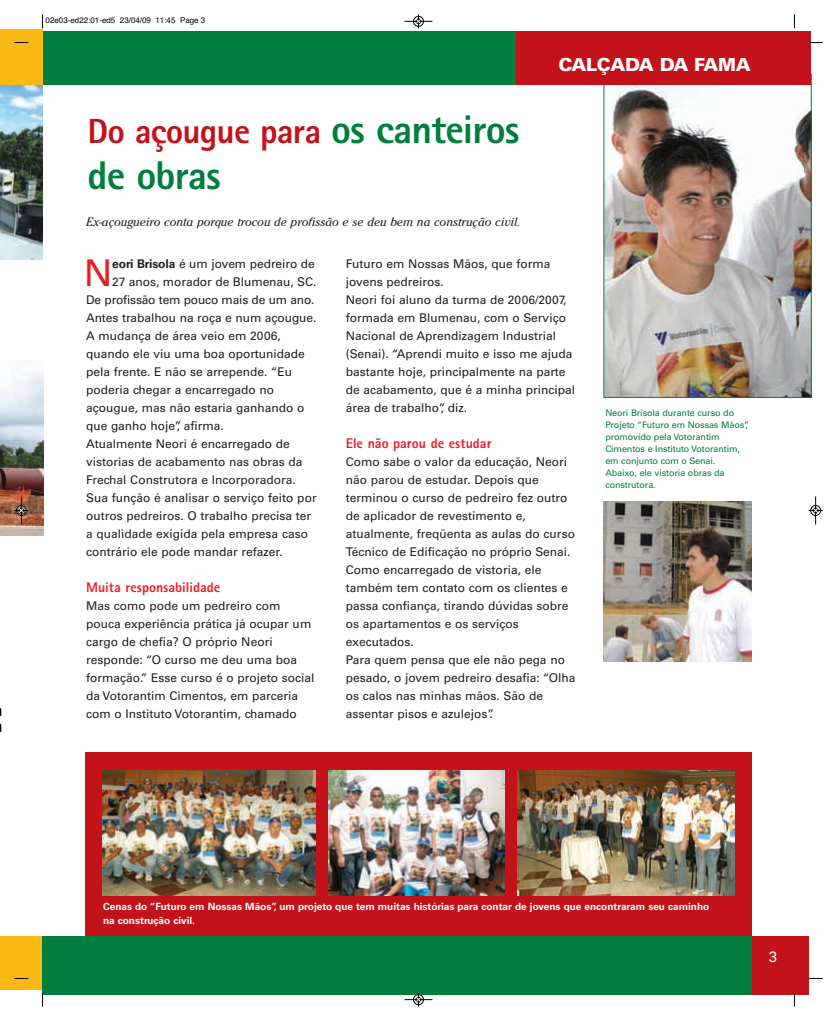
<style>
.page{position:relative;width:837px;height:1021px;background:#fff}
.page>*{position:absolute;margin:0;border:0;box-sizing:border-box;transform-origin:0 0}
.t1{font:800 40px "Rotis Sans Serif";letter-spacing:-.02em;color:#007e3d}
.t2{font:36.9px "Univers";color:#ee1d23}
.t3{font:800 35px "Rotis Sans Serif";letter-spacing:-.02em;color:#c4121a}
.t4{font:900 18px "Univers";letter-spacing:-.02em;color:#fff}
.t5{font:15px "Univers";color:#fff}
.t6{font:800 14px "Rotis Sans Serif";color:#ee1d23}
.t7{font:12px/18px "Univers";color:#231f20}
.t8{font:italic 12px "Cheltenham";color:#231f20}
.t9{font:700 10px/14px "Univers";color:#fff}
.t10{font:9px/12px "Univers";letter-spacing:-.01em;color:#007e3d}
.t11{font:8px "Helvetica";color:#000}
.s1{font-size:40px;color:#007e3d}
.s2{font-weight:700}
</style>
<div class="page">
<img style="left:605px;top:85px;width:204px;height:310px">
<div style="left:85px;top:752px;width:666px;height:183px;background:#c4121a"></div>
<div style="left:0;top:935px;width:43px;height:54px;background:#fcb814"></div>
<div style="left:43px;top:32px;width:578px;height:53px;background:#007e3d"></div>
<div style="left:515px;top:31px;width:294px;height:54px;background:#c4121a"></div>
<img style="left:0;top:360px;width:43px;height:175px">
<img style="left:0;top:85px;width:42px;height:175px">
<svg style="left:0;top:707px;width:2px;height:9px"></svg>
<svg style="left:0;top:723px;width:2px;height:9px"></svg>
<div style="left:0;top:29px;width:43px;height:56px;background:#fcb814"></div>
<img style="left:603px;top:501px;width:148px;height:160px">
<img style="left:328px;top:770px;width:176px;height:125px">
<img style="left:517px;top:770px;width:216px;height:125px">
<img style="left:103px;top:770px;width:212px;height:125px">
<div style="left:43px;top:935px;width:725px;height:59px;background:#007e3d"></div>
<div style="left:751px;top:935px;width:57px;height:59px;background:#c4121a"></div>
<svg style="left:42px;top:14px;width:1px;height:14px"></svg>
<svg style="left:14px;top:42px;width:14px;height:1px"></svg>
<svg style="left:793px;top:14px;width:2px;height:14px"></svg>
<svg style="left:808px;top:42px;width:14px;height:1px"></svg>
<svg style="left:42px;top:992px;width:1px;height:14px"></svg>
<svg style="left:14px;top:978px;width:14px;height:1px"></svg>
<svg style="left:793px;top:992px;width:2px;height:14px"></svg>
<svg style="left:808px;top:978px;width:14px;height:1px"></svg>
<svg style="left:404px;top:14px;width:28px;height:14px"></svg>
<svg style="left:404px;top:992px;width:28px;height:14px"></svg>
<svg style="left:14px;top:496px;width:14px;height:28px"></svg>
<svg style="left:808px;top:496px;width:14px;height:28px"></svg>
<p class="t11" style="left:46px;top:18px;width:161px">02e03-ed22:01-ed5 23/04/09 11:45 Page 3</p>
<p class="t3" style="left:87px;top:119px;width:433px">Do açougue para <span class="s1">os canteiros</span></p>
<p class="t1" style="left:87px;top:162px;width:135px">de obras</p>
<p class="t8" style="left:86px;top:217px;width:436px">Ex-açougueiro conta porque trocou de profissão e se deu bem na construção civil.</p>
<p class="t4" style="left:558px;top:57px;width:194px">CALÇADA DA FAMA</p>
<p class="t2" style="left:84px;top:259px;width:30px">N</p>
<p class="t7" style="left:112px;top:255px;width:204px"><span class="s2">eori Brisola</span> é um jovem pedreiro de</p>
<p class="t7" style="left:112px;top:273px;width:206px">27 anos, morador de Blumenau, SC.</p>
<p class="t7" style="left:86px;top:291px;width:230px">De profissão tem pouco mais de um ano.</p>
<p class="t7" style="left:86px;top:309px;width:232px">Antes trabalhou na roça e num açougue.</p>
<p class="t7" style="left:86px;top:327px;width:196px">A mudança de área veio em 2006,</p>
<p class="t7" style="left:86px;top:345px;width:220px">quando ele viu uma boa oportunidade</p>
<p class="t7" style="left:86px;top:363px;width:207px">pela frente. E não se arrepende. “Eu</p>
<p class="t7" style="left:86px;top:381px;width:189px">poderia chegar a encarregado no</p>
<p class="t7" style="left:86px;top:399px;width:220px">açougue, mas não estaria ganhando o</p>
<p class="t7" style="left:86px;top:417px;width:139px">que ganho hoje”, afirma.</p>
<p class="t7" style="left:86px;top:435px;width:205px">Atualmente Neori é encarregado de</p>
<p class="t7" style="left:86px;top:453px;width:218px">vistorias de acabamento nas obras da</p>
<p class="t7" style="left:86px;top:471px;width:211px">Frechal Construtora e Incorporadora.</p>
<p class="t7" style="left:86px;top:489px;width:232px">Sua função é analisar o serviço feito por</p>
<p class="t7" style="left:86px;top:507px;width:227px">outros pedreiros. O trabalho precisa ter</p>
<p class="t7" style="left:86px;top:525px;width:223px">a qualidade exigida pela empresa caso</p>
<p class="t7" style="left:86px;top:543px;width:198px">contrário ele pode mandar refazer.</p>
<p class="t6" style="left:86px;top:582px;width:136px">Muita responsabilidade</p>
<p class="t7" style="left:86px;top:597px;width:230px">Mas como pode um pedreiro com pouca experiência prática já ocupar um cargo de chefia? O próprio Neori responde: “O curso me deu uma boa formação.” Esse curso é o projeto social da Votorantim Cimentos, em parceria com o Instituto Votorantim, chamado</p>
<p class="t7" style="left:345px;top:255px;width:231px">Futuro em Nossas Mãos, que forma jovens pedreiros.<br>Neori foi aluno da turma de 2006/2007, formada em Blumenau, com o Serviço Nacional de Aprendizagem Industrial (Senai). “Aprendi muito e isso me ajuda bastante hoje, principalmente na parte de acabamento, que é a minha principal área de trabalho”, diz.</p>
<p class="t6" style="left:345px;top:438px;width:147px">Ele não parou de estudar</p>
<p class="t7" style="left:345px;top:453px;width:231px">Como sabe o valor da educação, Neori não parou de estudar. Depois que terminou o curso de pedreiro fez outro de aplicador de revestimento e, atualmente, freqüenta as aulas do curso Técnico de Edificação no próprio Senai.<br>Como encarregado de vistoria, ele também tem contato com os clientes e passa confiança, tirando dúvidas sobre os apartamentos e os serviços executados.<br>Para quem pensa que ele não pega no pesado, o jovem pedreiro desafia: “Olha os calos nas minhas mãos. São de assentar pisos e azulejos”.</p>
<p class="t10" style="left:605px;top:408px;width:145px">Neori Brisola durante curso do<br>Projeto “Futuro em Nossas Mãos”, promovido pela Votorantim<br>Cimentos e Instituto Votorantim, em conjunto com o Senai.<br>Abaixo, ele vistoria obras da construtora.</p>
<p class="t9" style="left:103px;top:899px;width:607px">Cenas do “Futuro em Nossas Mãos”, um projeto que tem muitas histórias para contar de jovens que encontraram seu caminho na construção civil.</p>
<p class="t5" style="left:768px;top:951px;width:10px">3</p>
</div>
